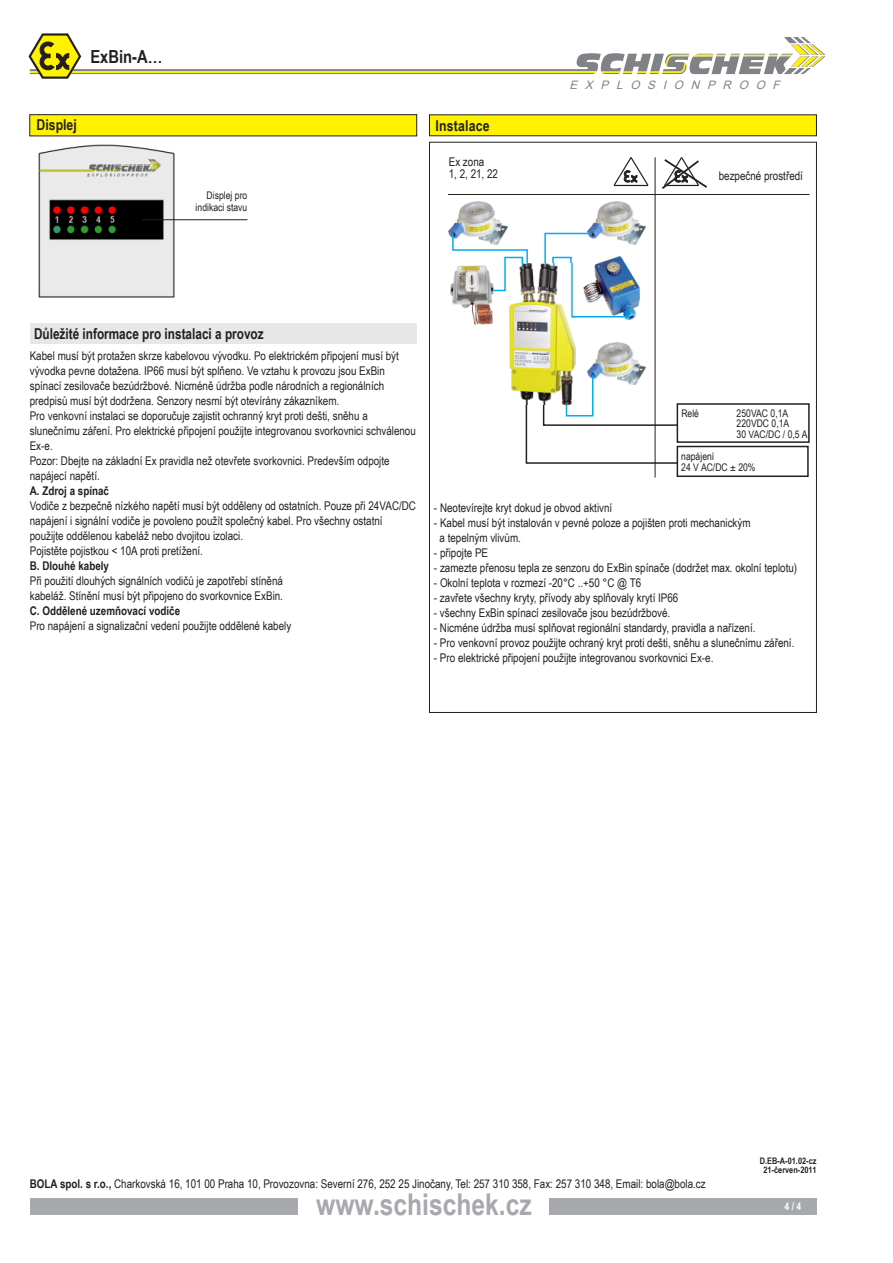
<style>
.page{position:relative;width:893px;height:1263px;background:#fff}
.page>*{position:absolute;margin:0;border:0;box-sizing:border-box;transform-origin:0 0}
.t1{font:700 30px "Arial Narrow";color:#a7a9ac}
.t2{font:700 18px "Arial Narrow";color:#231f20}
.t3{font:700 15px "Arial Narrow";color:#231f20;scale:.96 1}
.t4{font:700 15px "Arial Narrow";color:#231f20}
.t5{font:12px/15px "Arial Narrow";color:#231f20}
.t6{font:700 12px "Arial Narrow";color:#231f20}
.t7{font:italic 11.7px "Arial";color:#808285}
.t8{font:10.5px/10.5px "Arial Narrow";color:#231f20}
.t9{font:700 10.5px "Arial Narrow";color:#fff}
.t10{font:700 9px/9px "Arial Narrow";color:#231f20;text-align:center}
.s1{font-weight:700}
</style>
<div class="page">
<div style="left:30px;top:1198px;width:268px;height:17px;background:#a7a9ac"></div>
<div style="left:549px;top:1198px;width:267px;height:17px;background:#a7a9ac"></div>
<div style="left:429px;top:114px;width:388px;height:22px;background:#fff200"></div>
<div style="left:29px;top:114px;width:388px;height:22px;background:#fff200;border:1px solid #231f20"></div>
<img style="left:624px;top:272px;width:16px;height:47px">
<hr style="left:655px;top:157px;width:1px;height:320px;background:#231f20">
<hr style="left:448px;top:194px;width:361px;height:1px;background:#231f20">
<div style="left:677px;top:446px;width:132px;height:31px;border:2px solid #231f20"></div>
<svg style="left:613px;top:157px;width:36px;height:30px"></svg>
<svg style="left:662px;top:157px;width:45px;height:32px"></svg>
<div style="left:677px;top:403px;width:133px;height:40px;border:2px solid #231f20"></div>
<img style="left:38px;top:144px;width:137px;height:154px">
<hr style="left:142px;top:219px;width:105px;height:1px;background:#231f20">
<img style="left:588px;top:201px;width:58px;height:43px">
<img style="left:449px;top:201px;width:58px;height:36px">
<img style="left:588px;top:342px;width:58px;height:31px">
<svg style="left:451px;top:232px;width:78px;height:60px"></svg>
<img style="left:450px;top:265px;width:43px;height:60px">
<img style="left:544px;top:232px;width:87px;height:86px">
<svg style="left:525px;top:373px;width:154px;height:91px"></svg>
<img style="left:509px;top:264px;width:66px;height:140px">
<div style="left:30px;top:323px;width:387px;height:21px;background:#e6e7e8"></div>
<svg style="left:28px;top:33px;width:797px;height:46px"></svg>
<h2 class="t2" style="left:90px;top:43px;width:74px">ExBin-A…</h2>
<p class="t4" style="left:37px;top:114px;width:42px">Displej</p>
<p class="t4" style="left:435px;top:114px;width:56px">Instalace</p>
<p class="t8" style="left:196px;top:189px;width:53px;line-height:12px;text-align:right">Displej pro indikaci stavu</p>
<p class="t5" style="left:449px;top:155px;width:51px;line-height:12px">Ex zona<br>1, 2, 21, 22</p>
<p class="t7" style="left:569px;top:77px;width:216px">EXPLOSIONPROOF</p>
<p class="t5" style="left:719px;top:168px;width:86px">bezpečné prostředí</p>
<p class="t3" style="left:34px;top:323px;width:241px">Důležité informace pro instalaci a provoz</p>
<p class="t5" style="left:30px;top:348px;width:388px">Kabel musí být protažen skrze kabelovou vývodku. Po elektrickém připojení musí být vývodka pevne dotažena. IP66 musí být splňeno. Ve vztahu k provozu jsou ExBin spínací zesilovače bezúdržbové. Nicméně údržba podle národních a regionálních predpisů musí být dodržena. Senzory nesmí být otevírány zákazníkem.<br>Pro venkovní instalaci se doporučuje zajistit ochranný kryt proti dešti, sněhu a slunečnímu záření. Pro elektrické připojení použijte integrovanou svorkovnici schválenou Ex-e.<br>Pozor: Dbejte na základní Ex pravidla než otevřete svorkovnici. Predevším odpojte napájecí napětí.</p>
<p class="t6" style="left:30px;top:481px;width:81px">A. Zdroj a spínač</p>
<p class="t5" style="left:30px;top:498px;width:388px">Vodiče z bezpečně nízkého napětí musí být odděleny od ostatních. Pouze při 24VAC/DC napájení i signální vodiče je povoleno použít společný kabel. Pro všechny ostatní použijte oddělenou kabeláž nebo dvojitou izolaci.<br>Pojistěte pojistkou &lt; 10A proti pretížení.</p>
<p class="t6" style="left:30px;top:556px;width:81px">B. Dlouhé kabely</p>
<p class="t5" style="left:30px;top:573px;width:255px">Při použití dlouhých signálních vodičů je zapotřebí stíněná kabeláž. Stínění musí být připojeno do svorkovnice ExBin.</p>
<p class="t6" style="left:30px;top:601px;width:152px">C. Oddělené uzemňovací vodiče</p>
<p class="t5" style="left:30px;top:618px;width:263px">Pro napájení a signalizační vedení použijte oddělené kabely</p>
<p class="t8" style="left:681px;top:407px;width:19px">Relé</p>
<p class="t8" style="left:737px;top:407px;width:72px">250VAC 0,1A<br>220VDC 0,1A<br>30 VAC/DC / 0,5 A</p>
<p class="t8" style="left:681px;top:451px;width:76px">napájení<br>24 V AC/DC ± 20%</p>
<p class="t5" style="left:434px;top:499px;width:180px">- Neotevírejte kryt dokud je obvod aktivní</p>
<p class="t5" style="left:439px;top:514px;width:313px;text-indent:-5px">- Kabel musí být instalován v pevné poloze a pojišten proti mechanickým a tepelným vlivům.</p>
<p class="t5" style="left:434px;top:544px;width:56px">- připojte PE</p>
<p class="t5" style="left:434px;top:559px;width:365px">- zamezte přenosu tepla ze senzoru do ExBin spínače (dodržet max. okolní teplotu)</p>
<p class="t5" style="left:434px;top:574px;width:209px">- Okolní teplota v rozmezí -20°C ..+50 °C @ T6</p>
<p class="t5" style="left:434px;top:589px;width:246px">- zavřete všechny kryty, přívody aby splňovaly krytí IP66</p>
<p class="t5" style="left:434px;top:604px;width:238px">- všechny ExBin spínací zesilovače jsou bezúdržbové.</p>
<p class="t5" style="left:434px;top:619px;width:323px">- Nicméne údržba musí splňovat regionální standardy, pravidla a nařízení.</p>
<p class="t5" style="left:434px;top:634px;width:362px">- Pro venkovní provoz použijte ochraný kryt proti dešti, sněhu a slunečnímu záření.</p>
<p class="t5" style="left:434px;top:649px;width:281px">- Pro elektrické připojení použijte integrovanou svorkovnici Ex-e.</p>
<p class="t10" style="left:760px;top:1156px;width:58px">D.EB-A-01.02-cz<br>21-červen-2011</p>
<p class="t5" style="left:30px;top:1175px;width:677px"><span class="s1">BOLA spol. s r.o.,</span> Charkovská 16, 101 00 Praha 10, Provozovna: Severní 276, 252 25 Jinočany, Tel: 257 310 358, Fax: 257 310 348, Email: bola@bola.cz</p>
<h1 class="t1" style="left:316px;top:1181px;width:217px">www.schischek.cz</h1>
<p class="t9" style="left:785px;top:1198px;width:18px">4 / 4</p>
</div>
